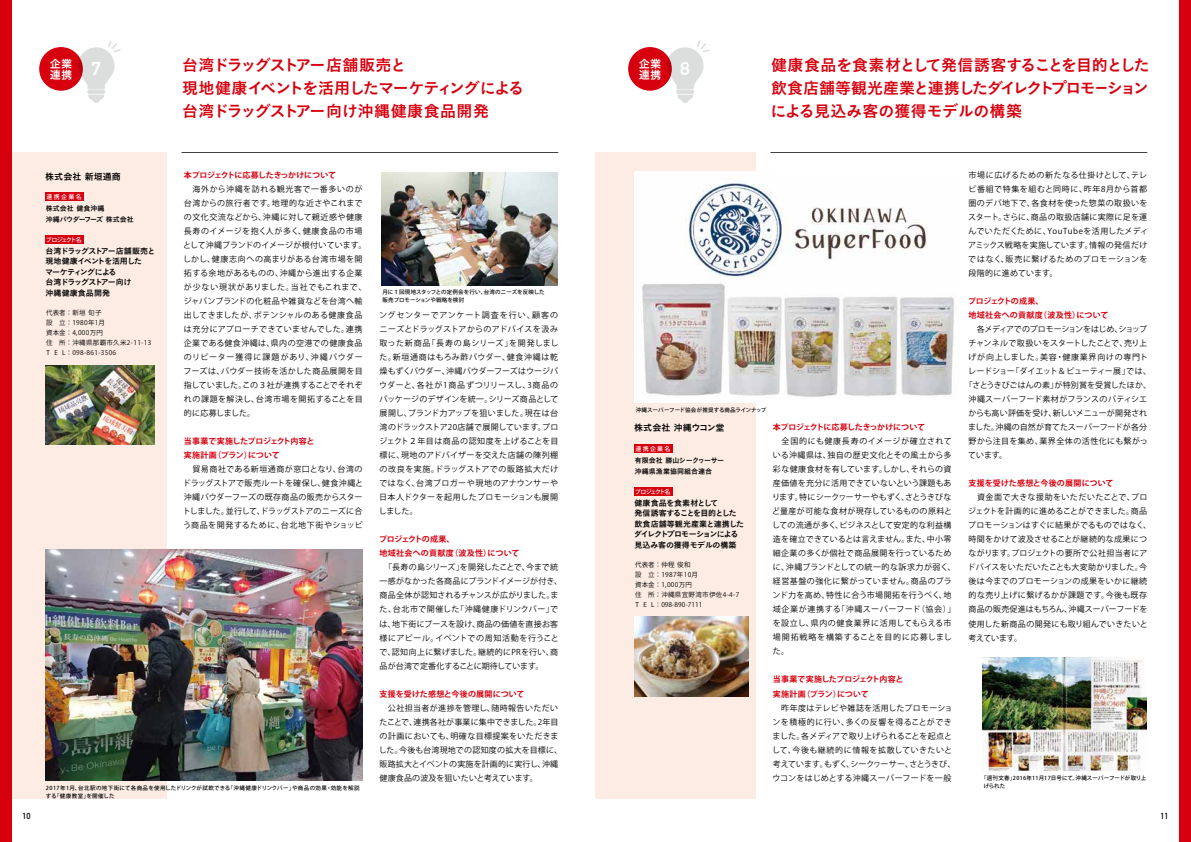
<style>
.page{position:relative;width:1191px;height:842px;background:#fff}
.page>*{position:absolute;margin:0;border:0;box-sizing:border-box;transform-origin:0 0}
.t1{font:700 18.2px "DIN Alternate";color:#fff;scale:1.1 1}
.t2{font:16px/23px "Koburina Go Std N W6";letter-spacing:-.065em;color:#d7000f}
.t3{font:11.2px/11.2px "Koburina Go Std N W6";color:#fff}
.t4{font:9px "Koburina Go Std N W6";letter-spacing:-.015em;color:#000}
.t5{font:9px "Koburina Go Std N W6";letter-spacing:.01em;color:#000}
.t6{font:700 8.5px "DIN Alternate";color:#000}
.t7{font:8px/14px "Koz Go Pro";letter-spacing:.03em;color:#000}
.t8{font:8px/14px "Koz Go Pro";letter-spacing:.05em;color:#000}
.t9{font:700 8px/14px "Koz Go Pro";letter-spacing:.02em;color:#d7000f}
.t10{font:8px "Koz Go Pro";letter-spacing:-.005em;color:#000}
.t11{font:8px/10.5px "Koburina Go Std N W6";letter-spacing:-.035em;color:#000}
.t12{font:8px/10.5px "Koburina Go Std N W6";letter-spacing:-.08em;color:#000}
.t13{font:8px "Koz Go Pro";letter-spacing:-.03em;color:#000}
.t14{font:8px "Koz Go Pro";letter-spacing:-.025em;color:#000}
.t15{font:8px "Koz Go Pro";letter-spacing:.005em;color:#000}
.t16{font:8px "Koz Go Pro";letter-spacing:.09em;color:#000}
.t17{font:8px "Koz Go Pro";letter-spacing:.06em;color:#000}
.t18{font:700 7.9px/14px "Koz Go Pro";letter-spacing:-.03em;color:#d7000f}
.t19{font:7px/11px "Koburina Go Std N W6";letter-spacing:.01em;color:#000}
.t20{font:6.5px/10px "Koz Go Pro";letter-spacing:.05em;color:#000}
.t21{font:500 6px "Koz Go Pro";letter-spacing:-.165em;color:#fff}
.t22{font:500 6px "Koz Go Pro";letter-spacing:-.1em;color:#fff}
.t23{font:500 5.5px/8px "Koz Go Pro";letter-spacing:.07em;color:#000}
.t24{font:500 5.5px/8px "Koz Go Pro";letter-spacing:.01em;color:#000}
.t25{font:500 5.5px/8px "Koz Go Pro";letter-spacing:.03em;color:#000}
.t26{font:500 5.5px "Koz Go Pro";letter-spacing:-.01em;color:#000}
</style>
<div class="page">
<div style="left:11px;top:152px;width:156px;height:647px;background:#fcece3"></div>
<div style="left:595px;top:152px;width:161px;height:647px;background:#fcece3"></div>
<div style="left:0;top:0;width:11px;height:842px;background:#d7000f"></div>
<div style="left:1179px;top:0;width:12px;height:842px;background:#d7000f"></div>
<div style="left:45px;top:192px;width:38px;height:9px;background:#d7000f"></div>
<div style="left:45px;top:235px;width:38px;height:9px;background:#d7000f"></div>
<div style="left:39px;top:47px;width:44px;height:44px;background:#d7000f;border-radius:50%"></div>
<hr style="left:181px;top:152px;width:377px;height:1px;background:#000">
<img style="left:45px;top:549px;width:317px;height:231px">
<img style="left:381px;top:172px;width:176px;height:113px">
<img style="left:46px;top:365px;width:109px;height:80px">
<div style="left:87px;top:89px;width:18px;height:5px;background:#dcdddd;border-radius:2px"></div>
<svg style="left:88px;top:95px;width:16px;height:8px"></svg>
<svg style="left:78px;top:40px;width:43px;height:49px"></svg>
<div style="left:634px;top:444px;width:38px;height:8px;background:#d7000f"></div>
<div style="left:634px;top:487px;width:38px;height:9px;background:#d7000f"></div>
<div style="left:628px;top:47px;width:44px;height:44px;background:#d7000f;border-radius:50%"></div>
<hr style="left:770px;top:152px;width:377px;height:1px;background:#000">
<img style="left:982px;top:658px;width:164px;height:112px">
<div style="left:676px;top:89px;width:18px;height:5px;background:#dcdddd;border-radius:2px"></div>
<svg style="left:677px;top:95px;width:16px;height:8px"></svg>
<svg style="left:667px;top:40px;width:43px;height:49px"></svg>
<img style="left:634px;top:171px;width:320px;height:231px">
<img style="left:634px;top:617px;width:114px;height:79px">
<h3 class="t3" style="left:50px;top:58px;width:24px">企業連携</h3>
<h1 class="t1" style="left:91px;top:55px;width:10px">7</h1>
<h2 class="t2" style="left:182px;top:54px;width:343px">台湾ドラッグストアー店舗販売と<br>現地健康イベントを活用したマーケティングによる台湾ドラッグストアー向け沖縄健康食品開発</h2>
<p class="t5" style="left:45px;top:169px;width:77px">株式会社 新垣通商</p>
<p class="t19" style="left:46px;top:203px;width:90px">株式会社 健食沖縄<br>沖縄パウダーフーズ 株式会社</p>
<p class="t12" style="left:45px;top:246px;width:112px">台湾ドラッグストアー店舗販売と現地健康イベントを活用した<br>マーケティングによる<br>台湾ドラッグストアー向け<br>沖縄健康食品開発</p>
<p class="t20" style="left:46px;top:308px;width:107px">代表者 ： 新垣 旬子<br>設　立 ： 1980年1月<br>資本金 ： 4,000万円<br>住　所 ： 沖縄県那覇市久米2-11-13<br>T E L ： 098-861-3506</p>
<p class="t22" style="left:46px;top:193px;width:37px">連携企業名</p>
<p class="t21" style="left:46px;top:236px;width:37px">プロジェクト名</p>
<p class="t18" style="left:184px;top:169px;width:154px">本プロジェクトに応募したきっかけについて</p>
<p class="t8" style="left:183px;top:183px;width:185px">　海外から沖縄を訪れる観光客で一番多いのが台湾からの旅行者です。地理的な近さやこれまでの文化交流などから、沖縄に対して親近感や健康長寿のイメージを抱く人が多く、健康食品の市場として沖縄ブランドのイメージが根付いています。しかし、健康志向への高まりがある台湾市場を開拓する余地があるものの、沖縄から進出する企業が少ない現状がありました。当社でもこれまで、ジャパンブランドの化粧品や雑貨などを台湾へ輸出してきましたが、ポテンシャルのある健康食品は充分にアプローチできていませんでした。連携企業である健食沖縄は、県内の空港での健康食品のリピーター獲得に課題があり、沖縄パウダーフーズは、パウダー技術を活かした商品展開を目指していました。この３社が連携することでそれぞれの課題を解決し、台湾市場を開拓することを目的に応募しました。</p>
<p class="t18" style="left:184px;top:435px;width:132px">当事業で実施したプロジェクト内容と実施計画（プラン）について</p>
<p class="t7" style="left:183px;top:463px;width:182px;text-align:justify">　貿易商社である新垣通商が窓口となり、台湾のドラッグストアで販売ルートを確保し、健食沖縄と沖縄パウダーフーズの既存商品の販売からスタートしました。並行して、ドラッグストアのニーズに合う商品を開発するために、台北地下街やショッピ</p>
<p class="t24" style="left:382px;top:289px;width:164px">月に１回現地スタッフとの定例会を行い、台湾のニーズを反映した販売プロモーションや戦略を検討</p>
<p class="t7" style="left:379px;top:309px;width:181px;text-align:justify">ングセンターでアンケート調査を行い、顧客のニーズとドラッグストアからのアドバイスを汲み取った新商品「長寿の島シリーズ」を開発しました。新垣通商はもろみ酢パウダー、健食沖縄は乾燥もずくパウダー、沖縄パウダーフーズはウージパウダーと、各社が1商品ずつリリースし、3商品のパッケージのデザインを統一。シリーズ商品として展開し、ブランド力アップを狙いました。現在は台湾のドラックストア20店舗で展開しています。プロジェクト２年目は商品の認知度を上げることを目標に、現地のアドバイザーを交えた店舗の陳列棚の改良を実施。ドラッグストアでの販路拡大だけではなく、台湾ブロガーや現地のアナウンサーや日本人ドクターを起用したプロモーションも展開しました。</p>
<p class="t9" style="left:379px;top:533px;width:142px">プロジェクトの成果、<br>地域社会への貢献度（波及性）について</p>
<p class="t7" style="left:379px;top:561px;width:184px">　「長寿の島シリーズ」を開発したことで、今まで統一感がなかった各商品にブランドイメージが付き、商品全体が認知されるチャンスが広がりました。また、台北市で開催した「沖縄健康ドリンクバー」では、地下街にブースを設け、商品の価値を直接お客様にアピール。イベントでの周知活動を行うことで、認知向上に繋げました。継続的にPRを行い、商品が台湾で定番化することに期待しています。</p>
<p class="t9" style="left:379px;top:687px;width:146px">支援を受けた感想と今後の展開について</p>
<p class="t7" style="left:379px;top:701px;width:185px">　公社担当者が進捗を管理し、随時報告いただいたことで、連携各社が事業に集中できました。2年目の計画においても、明確な目標提案をいただきました。今後も台湾現地での認知度の拡大を目標に、販路拡大とイベントの実施を計画的に実行し、沖縄健康食品の波及を狙いたいと考えています。</p>
<p class="t23" style="left:46px;top:784px;width:315px">2017年1月、台北駅の地下街にて各商品を使用したドリンクが試飲できる「沖縄健康ドリンクバー」や商品の効果・効能を解説する「健康教室」を開催した</p>
<h3 class="t3" style="left:639px;top:58px;width:24px">企業連携</h3>
<h1 class="t1" style="left:680px;top:55px;width:10px">8</h1>
<h2 class="t2" style="left:770px;top:54px;width:381px;text-align:justify">健康食品を食素材として発信誘客することを目的とした飲食店舗等観光産業と連携したダイレクトプロモーションによる見込み客の獲得モデルの構築</h2>
<p class="t26" style="left:636px;top:406px;width:132px">沖縄スーパーフード協会が推奨する商品ラインナップ</p>
<p class="t4" style="left:634px;top:421px;width:92px">株式会社 沖縄ウコン堂</p>
<p class="t19" style="left:634px;top:455px;width:91px">有限会社 勝山シークヮーサー沖縄県漁業協同組合連合</p>
<p class="t11" style="left:634px;top:498px;width:111px">健康食品を食素材として<br>発信誘客することを目的とした飲食店舗等観光産業と連携したダイレクトプロモーションによる見込み客の獲得モデルの構築</p>
<p class="t20" style="left:635px;top:560px;width:106px">代表者 ： 仲程 俊和<br>設　立 ： 1987年10月<br>資本金 ： 1,000万円<br>住　所 ： 沖縄県宜野湾市伊佐4-4-7<br>T E L ： 098-890-7111</p>
<p class="t22" style="left:635px;top:445px;width:37px">連携企業名</p>
<p class="t21" style="left:635px;top:488px;width:37px">プロジェクト名</p>
<p class="t18" style="left:773px;top:421px;width:154px">本プロジェクトに応募したきっかけについて</p>
<p class="t7" style="left:772px;top:435px;width:185px">　全国的にも健康長寿のイメージが確立されている沖縄県は、独自の歴史文化とその風土から多彩な健康食材を有しています。しかし、それらの資産価値を充分に活用できていないという課題もあります。特にシークヮーサーやもずく、さとうきびなど量産が可能な食材が現存しているものの原料としての流通が多く、ビジネスとして安定的な利益構造を確立できているとは言えません。また、中小零細企業の多くが個社で商品展開を行っているために、沖縄ブランドとしての統一的な訴求力が弱く、経営基盤の強化に繋がっていません。商品のブランド力を高め、特性に合う市場開拓を行うべく、地域企業が連携する「沖縄スーパーフード（協会）」を設立し、県内の健食業界に活用してもらえる市場開拓戦略を構築することを目的に応募しました。</p>
<p class="t18" style="left:773px;top:673px;width:132px">当事業で実施したプロジェクト内容と実施計画（プラン）について</p>
<p class="t7" style="left:772px;top:701px;width:185px">　昨年度はテレビや雑誌を活用したプロモーションを積極的に行い、多くの反響を得ることができました。各メディアで取り上げられることを起点として、今後も継続的に情報を拡散していきたいと考えています。もずく、シークヮーサー、さとうきび、ウコンをはじめとする沖縄スーパーフードを一般</p>
<p class="t7" style="left:968px;top:169px;width:181px;text-align:justify">市場に広げるための新たなる仕掛けとして、テレビ番組で特集を組むと同時に、昨年8月から首都圏のデパ地下で、各食材を使った惣菜の取扱いをスタート。さらに、商品の取扱店舗に実際に足を運んでいただくために、YouTubeを活用したメディアミックス戦略を実施しています。情報の発信だけではなく、販売に繋げるためのプロモーションを段階的に進めています。</p>
<p class="t9" style="left:968px;top:295px;width:142px">プロジェクトの成果、<br>地域社会への貢献度（波及性）について</p>
<p class="t13" style="left:968px;top:324px;width:180px">　各メディアでのプロモーションをはじめ、ショップ</p>
<p class="t10" style="left:968px;top:338px;width:180px">チャンネルで取扱いをスタートしたことで、売り上</p>
<p class="t16" style="left:968px;top:352px;width:181px">げが向上しました。美容・健康業界向けの専門ト</p>
<p class="t14" style="left:968px;top:366px;width:184px">レードショー「ダイエット＆ビューティー展」では、</p>
<p class="t15" style="left:964px;top:380px;width:188px">「さとうきびごはんの素」が特別賞を受賞したほか、</p>
<p class="t7" style="left:968px;top:393px;width:180px">沖縄スーパーフード素材がフランスのパティシエ</p>
<p class="t10" style="left:968px;top:408px;width:180px">からも高い評価を受け、新しいメニューが開発され</p>
<p class="t10" style="left:968px;top:422px;width:180px">ました。沖縄の自然が育てたスーパーフードが各分</p>
<p class="t17" style="left:968px;top:436px;width:181px">野から注目を集め、業界全体の活性化にも繋がっ</p>
<p class="t7" style="left:968px;top:449px;width:40px">ています。</p>
<p class="t9" style="left:968px;top:477px;width:146px">支援を受けた感想と今後の展開について</p>
<p class="t7" style="left:967px;top:491px;width:185px">　資金面で大きな援助をいただいたことで、プロジェクトを計画的に進めることができました。商品プロモーションはすぐに結果がでるものではなく、時間をかけて波及させることが継続的な成果につながります。プロジェクトの要所で公社担当者にアドバイスをいただいたことも大変助かりました。今後は今までのプロモーションの成果をいかに継続的な売り上げに繋げるかが課題です。今後も既存商品の販売促進はもちろん、沖縄スーパーフードを使用した新商品の開発にも取り組んでいきたいと考えています。</p>
<p class="t25" style="left:983px;top:774px;width:164px;text-indent:-3px">「週刊文春」2016年11月17日号にて、沖縄スーパーフードが取り上げられた</p>
<p class="t6" style="left:22px;top:810px;width:10px">10</p>
<p class="t6" style="left:1160px;top:810px;width:10px">11</p>
</div>
